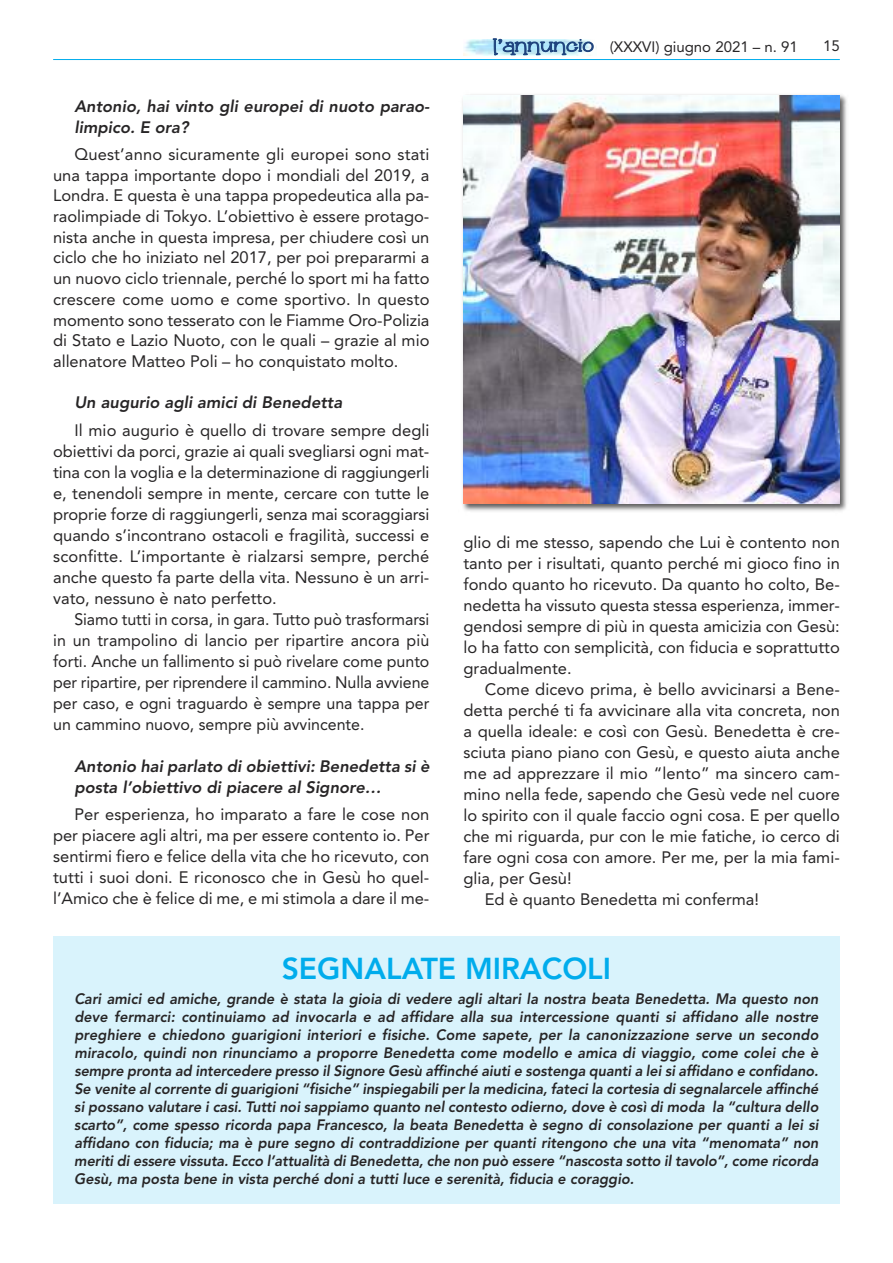
<style>
.page{position:relative;width:893px;height:1263px;background:#fff}
.page>*{position:absolute;margin:0;border:0;box-sizing:border-box;transform-origin:0 0}
.t1{font:800 30px "Avenir";color:#00acec}
.t2{font:16.5px/21px "Avenir";color:#272526;text-align:justify}
.t3{font:italic 800 16.5px/20.7px "Avenir";color:#272526}
.t4{font:italic 800 15px/18px "Avenir";color:#272526;text-align:justify;scale:.96 1}
.t5{font:15px "Avenir";color:#272526}
.s1{font-family:"Grandma's Garden";font-size:18px;color:#1f447e}
</style>
<div class="page">
<img style="left:463px;top:40px;width:128px;height:15px">
<hr style="left:53px;top:59px;width:787px;height:1px;background:#00acec">
<img style="left:462px;top:94px;width:385px;height:417px">
<img style="left:463px;top:96px;width:377px;height:408px">
<div style="left:53px;top:935px;width:787px;height:268px;background:#d9f3fc"></div>
<p class="t3" style="left:74px;top:96px;width:356px">Antonio, hai vinto gli europei di nuoto parao&shy;limpico. E ora?</p>
<p class="t2" style="left:53px;top:143px;width:378px;text-indent:21px">Quest’anno sicuramente gli europei sono stati una tappa importante dopo i mondiali del 2019, a Londra. E questa è una tappa propedeutica alla pa&shy;raolimpiade di Tokyo. L’obiettivo è essere protago&shy;nista anche in questa impresa, per chiudere così un ciclo che ho iniziato nel 2017, per poi prepararmi a un nuovo ciclo triennale, perché lo sport mi ha fatto crescere come uomo e come sportivo. In questo momento sono tesserato con le Fiamme Oro-Polizia di Stato e Lazio Nuoto, con le quali – grazie al mio allenatore Matteo Poli – ho conquistato molto.</p>
<p class="t3" style="left:74px;top:392px;width:269px">Un augurio agli amici di Benedetta</p>
<p class="t2" style="left:53px;top:419px;width:378px;text-indent:21px">Il mio augurio è quello di trovare sempre degli obiettivi da porci, grazie ai quali svegliarsi ogni mat&shy;tina con la voglia e la determinazione di raggiungerli e, tenendoli sempre in mente, cercare con tutte le proprie forze di raggiungerli, senza mai scoraggiarsi quando s’incontrano ostacoli e fragilità, successi e sconfitte. L’importante è rialzarsi sempre, perché anche questo fa parte della vita. Nessuno è un arri&shy;vato, nessuno è nato perfetto.</p>
<p class="t2" style="left:53px;top:608px;width:378px;text-indent:21px">Siamo tutti in corsa, in gara. Tutto può trasformarsi in un trampolino di lancio per ripartire ancora più forti. Anche un fallimento si può rivelare come punto per ripartire, per riprendere il cammino. Nulla avviene per caso, e ogni traguardo è sempre una tappa per un cammino nuovo, sempre più avvincente.</p>
<p class="t3" style="left:74px;top:756px;width:357px">Antonio hai parlato di obiettivi: Benedetta si è posta l’obiettivo di piacere al Signore…</p>
<p class="t2" style="left:53px;top:803px;width:378px;text-indent:21px">Per esperienza, ho imparato a fare le cose non per piacere agli altri, ma per essere contento io. Per sentirmi fiero e felice della vita che ho ricevuto, con tutti i suoi doni. E riconosco che in Gesù ho quel&shy;l’Amico che è felice di me, e mi stimola a dare il me-</p>
<p class="t5" style="left:493px;top:34px;width:307px"><span class="s1">l’annuncio</span> (XXXVI) giugno 2021 – n. 91</p>
<p class="t5" style="left:823px;top:34px;width:18px">15</p>
<p class="t2" style="left:463px;top:531px;width:378px">glio di me stesso, sapendo che Lui è contento non tanto per i risultati, quanto perché mi gioco fino in fondo quanto ho ricevuto. Da quanto ho colto, Be&shy;nedetta ha vissuto questa stessa esperienza, immer&shy;gendosi sempre di più in questa amicizia con Gesù: lo ha fatto con semplicità, con fiducia e soprattutto gradualmente.</p>
<p class="t2" style="left:485px;top:678px;width:357px">Come dicevo prima, è bello avvicinarsi a Bene-</p>
<p class="t2" style="left:463px;top:699px;width:378px">detta perché ti fa avvicinare alla vita concreta, non</p>
<p class="t2" style="left:463px;top:720px;width:378px">a quella ideale: e così con Gesù. Benedetta è cre-</p>
<p class="t2" style="left:463px;top:741px;width:378px">sciuta piano piano con Gesù, e questo aiuta anche</p>
<p class="t2" style="left:463px;top:762px;width:378px">me ad apprezzare il mio “lento” ma sincero cam-</p>
<p class="t2" style="left:463px;top:783px;width:378px">mino nella fede, sapendo che Gesù vede nel cuore</p>
<p class="t2" style="left:463px;top:804px;width:378px">lo spirito con il quale faccio ogni cosa. E per quello</p>
<p class="t2" style="left:463px;top:825px;width:378px">che mi riguarda, pur con le mie fatiche, io cerco di</p>
<p class="t2" style="left:463px;top:846px;width:378px">fare ogni cosa con amore. Per me, per la mia fami-</p>
<p class="t2" style="left:463px;top:867px;width:110px">glia, per Gesù!</p>
<p class="t2" style="left:485px;top:888px;width:276px">Ed è quanto Benedetta mi conferma!</p>
<h1 class="t1" style="left:282px;top:945px;width:331px">SEGNALATE MIRACOLI</h1>
<p class="t4" style="left:74px;top:989px;width:777px">Cari amici ed amiche, grande è stata la gioia di vedere agli altari la nostra beata Benedetta. Ma questo non deve fermarci: continuiamo ad invocarla e ad affidare alla sua intercessione quanti si affidano alle nostre preghiere e chiedono guarigioni interiori e fisiche. Come sapete, per la canonizzazione serve un secondo miracolo, quindi non rinunciamo a proporre Benedetta come modello e amica di viaggio, come colei che è sempre pronta ad intercedere presso il Signore Gesù affinché aiuti e sostenga quanti a lei si affidano e confidano.<br>Se venite al corrente di guarigioni “fisiche” inspiegabili per la medicina, fateci la cortesia di segnalarcele affinché si possano valutare i casi. Tutti noi sappiamo quanto nel contesto odierno, dove è così di moda la “cultura dello scarto”, come spesso ricorda papa Francesco, la beata Benedetta è segno di consolazione per quanti a lei si affidano con fiducia; ma è pure segno di contraddizione per quanti ritengono che una vita “menomata” non meriti di essere vissuta. Ecco l’attualità di Benedetta, che non può essere “nascosta sotto il tavolo”, come ricorda Gesù, ma posta bene in vista perché doni a tutti luce e serenità, fiducia e coraggio.</p>
</div>
